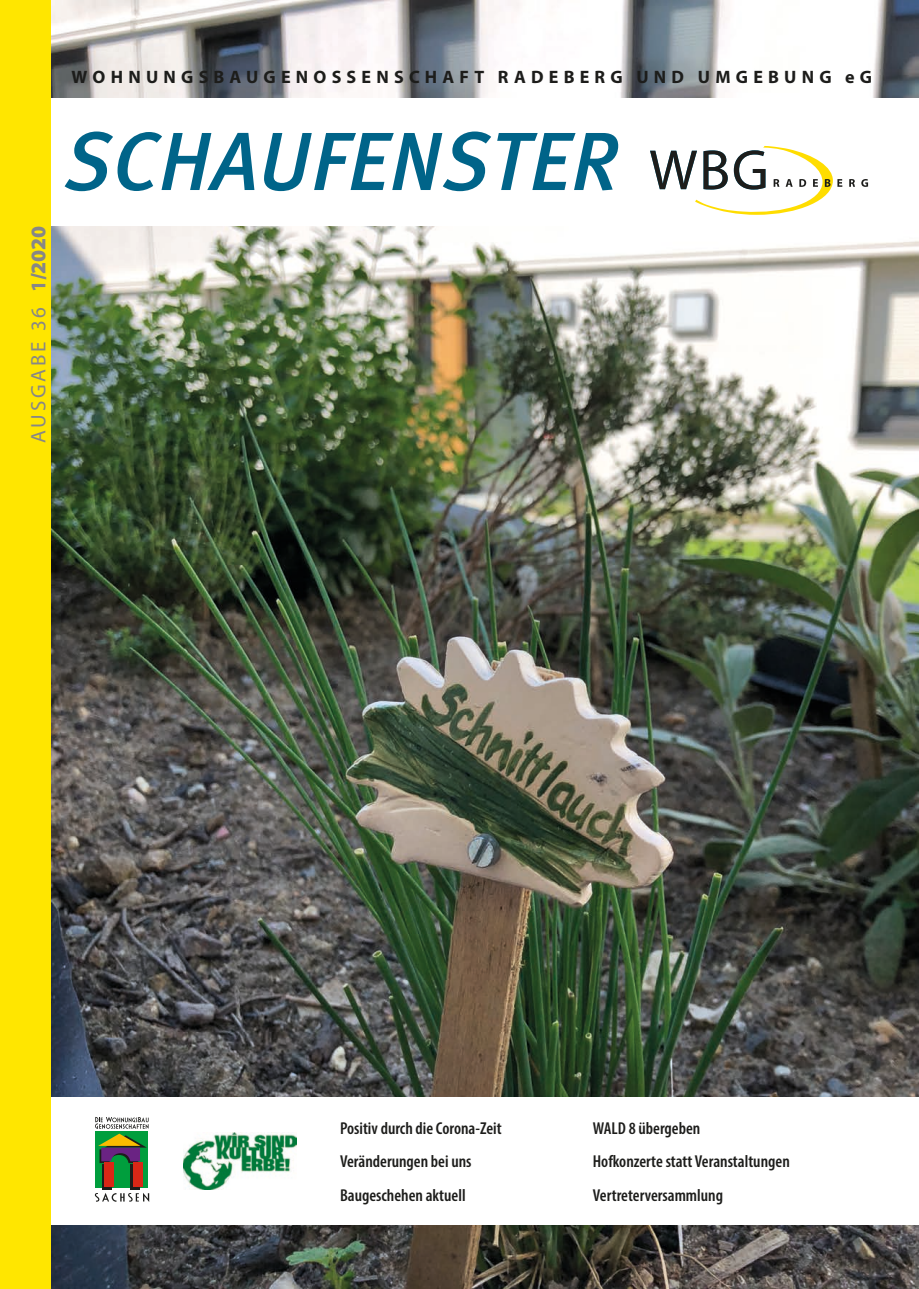
<style>
.page{position:relative;width:919px;height:1289px;background:#fff}
.page>*{position:absolute;margin:0;border:0;box-sizing:border-box;transform-origin:0 0}
.t1{font:21px "Myriad Pro";letter-spacing:.14em;color:#878787}
.t2{font:700 18px "Myriad Pro";letter-spacing:.29em;color:#1d1d1b}
.t3{font:600 condensed 17.25px/33px "Myriad Pro";color:#1d1d1b}
.s1{font-weight:700}
.s2{font-weight:900}
</style>
<div class="page">
<img style="left:51px;top:0;width:867px;height:1288px">
<div style="left:28px;top:98px;width:890px;height:127px;background:#fff"></div>
<div style="left:38px;top:1097px;width:880px;height:127px;background:#fff"></div>
<svg style="left:650px;top:146px;width:192px;height:69px"></svg>
<svg style="left:849px;top:179px;width:6px;height:8px"></svg>
<svg style="left:861px;top:179px;width:7px;height:8px"></svg>
<svg style="left:94px;top:1187px;width:56px;height:15px"></svg>
<div style="left:95px;top:1131px;width:53px;height:56px;background:#009e3d"></div>
<div style="left:130px;top:1164px;width:10px;height:25px;background:#1d1d1b"></div>
<div style="left:102px;top:1164px;width:10px;height:25px;background:#1d1d1b"></div>
<svg style="left:95px;top:1117px;width:54px;height:46px"></svg>
<div style="left:104px;top:1162px;width:10px;height:25px;background:#d92716"></div>
<div style="left:133px;top:1162px;width:9px;height:25px;background:#d92716"></div>
<svg style="left:95px;top:1192px;width:54px;height:9px"></svg>
<div style="left:0;top:0;width:51px;height:1288px;background:#ffe600"></div>
<img style="left:184px;top:1132px;width:112px;height:57px">
<svg style="left:65px;top:131px;width:553px;height:60px"></svg>
<p class="t2" style="left:71px;top:66px;width:802px">WOHNUNGSBAUGENOSSENSCHAFT RADEBERG UND UMGEBUNG eG</p>
<p class="t1" style="left:26px;top:443px;width:219px;rotate:-90deg">AUSGABE 36 <span class="s1">1</span><span class="s2">/2020</span></p>
<p class="t3" style="left:340px;top:1111px;width:163px">Positiv durch die Corona-Zeit<br>Veränderungen bei uns<br>Baugeschehen aktuell</p>
<p class="t3" style="left:592px;top:1111px;width:198px">WALD 8 übergeben<br>Hofkonzerte statt Veranstaltungen<br>Vertreterversammlung</p>
</div>
